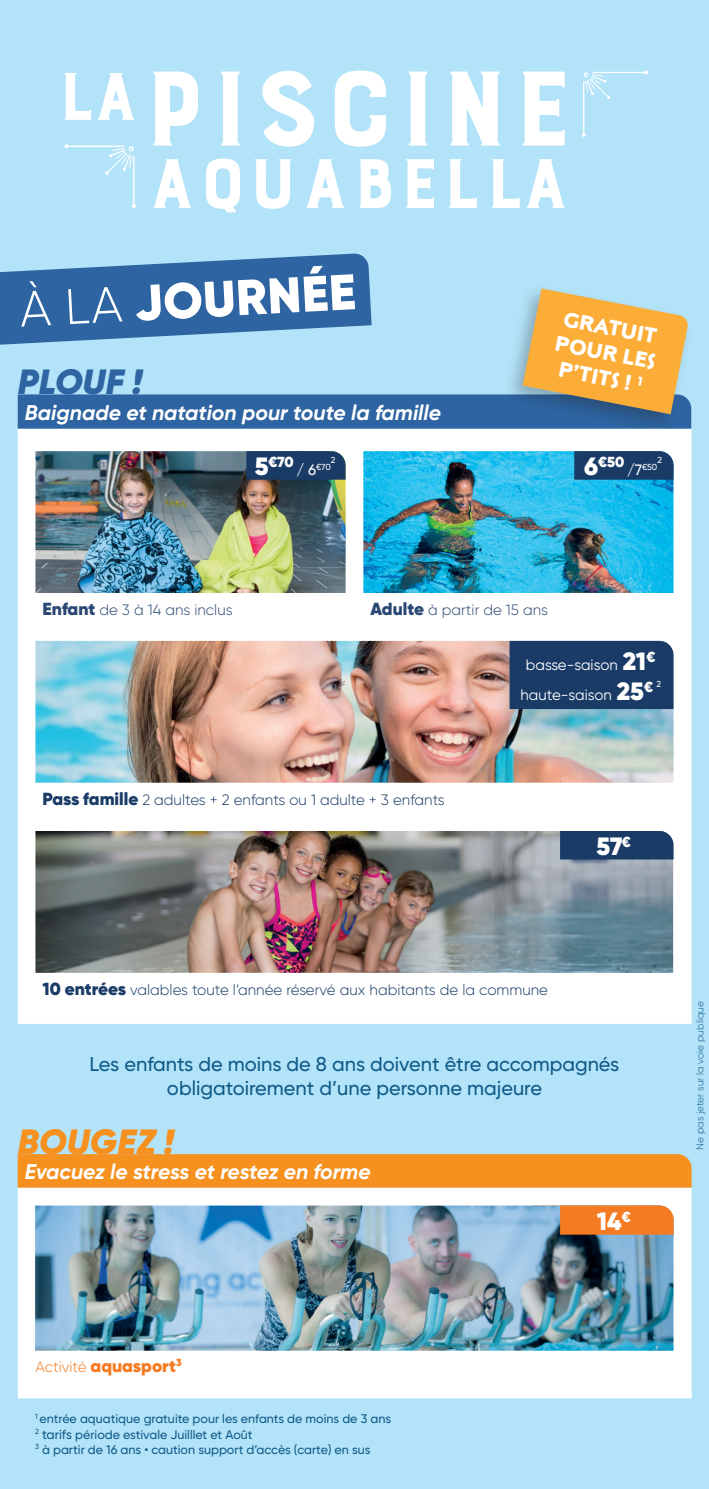
<style>
.page{position:relative;width:709px;height:1489px;background:#fff}
.page>*{position:absolute;margin:0;border:0;box-sizing:border-box;transform-origin:0 0}
.t1{font:900 50px "Gilroy";color:#fff}
.t2{font:italic 900 35px "Gilroy";letter-spacing:.01em;color:#f6901e}
.t3{font:italic 900 35px "Gilroy";letter-spacing:.01em;color:#2d64a1}
.t4{font:900 25px "Gilroy";color:#fff}
.t5{font:italic 700 21.25px "Gilroy";color:#fff}
.t6{font:700 21.25px/25.2px "Posterama 1901";color:#fff;text-align:center}
.t7{font:500 20px/24px "Gilroy";color:#105b88;text-align:center}
.t8{font:900 17.5px "Gilroy";color:#f47b21}
.t9{font:300 15px "Gilroy";color:#193b66}
.t10{font:300 15px "Gilroy";color:#294772}
.t11{font:15px/30px "Gilroy";color:#fff;text-align:center}
.t12{font:900 14.5px "Gilroy";color:#fff}
.t13{font:500 12.5px/15.2px "Gilroy";color:#105b88}
.t14{font:500 12.5px "Gilroy";color:#fff}
.t15{font:300 10px "Gilroy";color:#105b88}
.t16{font:500 8.75px "Gilroy";color:#fff}
.s1{font-weight:300}
.s2{font-size:25px}
.s3{font-size:15px}
.s4{font-weight:900;font-size:17.5px}
.s5{font-weight:900;font-size:25px}
.s6{font-weight:300;font-size:15px}
.s7{font-size:13px}
</style>
<div class="page">
<div style="left:0;top:0;width:709px;height:1488px;background:#b3e3f9"></div>
<div style="left:18px;top:428px;width:673px;height:595px;background:#fff"></div>
<img style="left:35px;top:451px;width:310px;height:142px">
<img style="left:363px;top:451px;width:310px;height:142px">
<img style="left:35px;top:641px;width:638px;height:141px">
<div style="left:246px;top:451px;width:99px;height:28px;background:#193b66"></div>
<div style="left:574px;top:451px;width:99px;height:28px;background:#193b66"></div>
<div style="left:509px;top:641px;width:164px;height:68px;background:#193b66"></div>
<div style="left:18px;top:1187px;width:673px;height:211px;background:#fff"></div>
<div style="left:18px;top:1154px;width:673px;height:33px;background:#f6901e"></div>
<div style="left:502px;top:283px;width:191px;height:151px;background:#231f20;opacity:.3"></div>
<svg style="left:0;top:253px;width:691px;height:175px"></svg>
<svg style="left:153px;top:158px;width:412px;height:54px"></svg>
<svg style="left:153px;top:71px;width:411px;height:76px"></svg>
<svg style="left:65px;top:144px;width:71px;height:64px"></svg>
<svg style="left:582px;top:71px;width:66px;height:66px"></svg>
<svg style="left:64px;top:73px;width:70px;height:47px"></svg>
<img style="left:35px;top:831px;width:638px;height:141px">
<img style="left:35px;top:1205px;width:638px;height:145px">
<div style="left:560px;top:831px;width:113px;height:28px;background:#193b66"></div>
<svg style="left:531px;top:1205px;width:142px;height:31px;background:#d7884d"></svg>
<h1 class="t1" style="left:18px;top:282px;width:338px;rotate:-3deg"><span class="s1">À LA</span> JOURNÉE</h1>
<h2 class="t3" style="left:18px;top:363px;width:126px">PLOUF !</h2>
<h3 class="t5" style="left:25px;top:403px;width:418px">Baignade et natation pour toute la famille</h3>
<h3 class="t6" style="left:562px;top:305px;width:103px;rotate:11deg">GRATUIT<br>POUR LES<br>P’TITS ! <sup>1</sup></h3>
<p class="t12" style="left:255px;top:454px;width:40px"><span class="s2">5</span>€70</p>
<p class="t16" style="left:296px;top:463px;width:36px"><span class="s3">/ 6</span>€70</p>
<p class="t16" style="left:331px;top:456px;width:6px">2</p>
<p class="t12" style="left:584px;top:454px;width:42px"><span class="s2">6</span>€50</p>
<p class="t16" style="left:627px;top:463px;width:32px"><span class="s3">/7</span>€50</p>
<p class="t16" style="left:657px;top:456px;width:6px">2</p>
<p class="t10" style="left:43px;top:601px;width:192px"><span class="s4">Enfant</span> de 3 à 14 ans inclus</p>
<p class="t10" style="left:370px;top:601px;width:179px"><span class="s4">Adulte</span> à partir de 15 ans</p>
<p class="t9" style="left:43px;top:791px;width:404px"><span class="s4">Pass famille</span> 2 adultes + 2 enfants ou 1 adulte + 3 enfants</p>
<p class="t11" style="left:520px;top:650px;width:142px">basse-saison <span class="s5">21</span><sup>€ </sup>haute-saison <span class="s5">25</span><sup>€</sup> <sup>2</sup></p>
<h3 class="t4" style="left:596px;top:832px;width:36px">57<sup>€</sup></h3>
<p class="t9" style="left:43px;top:981px;width:507px"><span class="s4">10 entrées</span> valables toute l’année réservé aux habitants de la commune</p>
<h3 class="t7" style="left:90px;top:1052px;width:531px">Les enfants de moins de 8 ans doivent être accompagnés obligatoirement d’une personne majeure</h3>
<h2 class="t2" style="left:18px;top:1122px;width:158px">BOUGEZ !</h2>
<h3 class="t5" style="left:25px;top:1162px;width:347px">Evacuez le stress et restez en forme</h3>
<h3 class="t4" style="left:597px;top:1207px;width:35px">14<sup>€</sup></h3>
<p class="t14" style="left:599px;top:1220px;width:57px">la séance</p>
<p class="t15" style="left:694px;top:1149px;width:150px;rotate:-90deg">Ne pas jeter sur la voie publique</p>
<h3 class="t8" style="left:35px;top:1355px;width:148px"><span class="s6">Activité</span> aquasport<sup>3</sup></h3>
<p class="t13" style="left:35px;top:1411px;width:357px"><sup>1</sup> entrée aquatique gratuite pour les enfants de moins de 3 ans<br><sup>2</sup> <span class="s7">tarifs</span> période estivale Juilllet et Août<br><sup>3</sup> à partir de 16 ans • caution support d’accès (carte) en sus</p>
</div>
